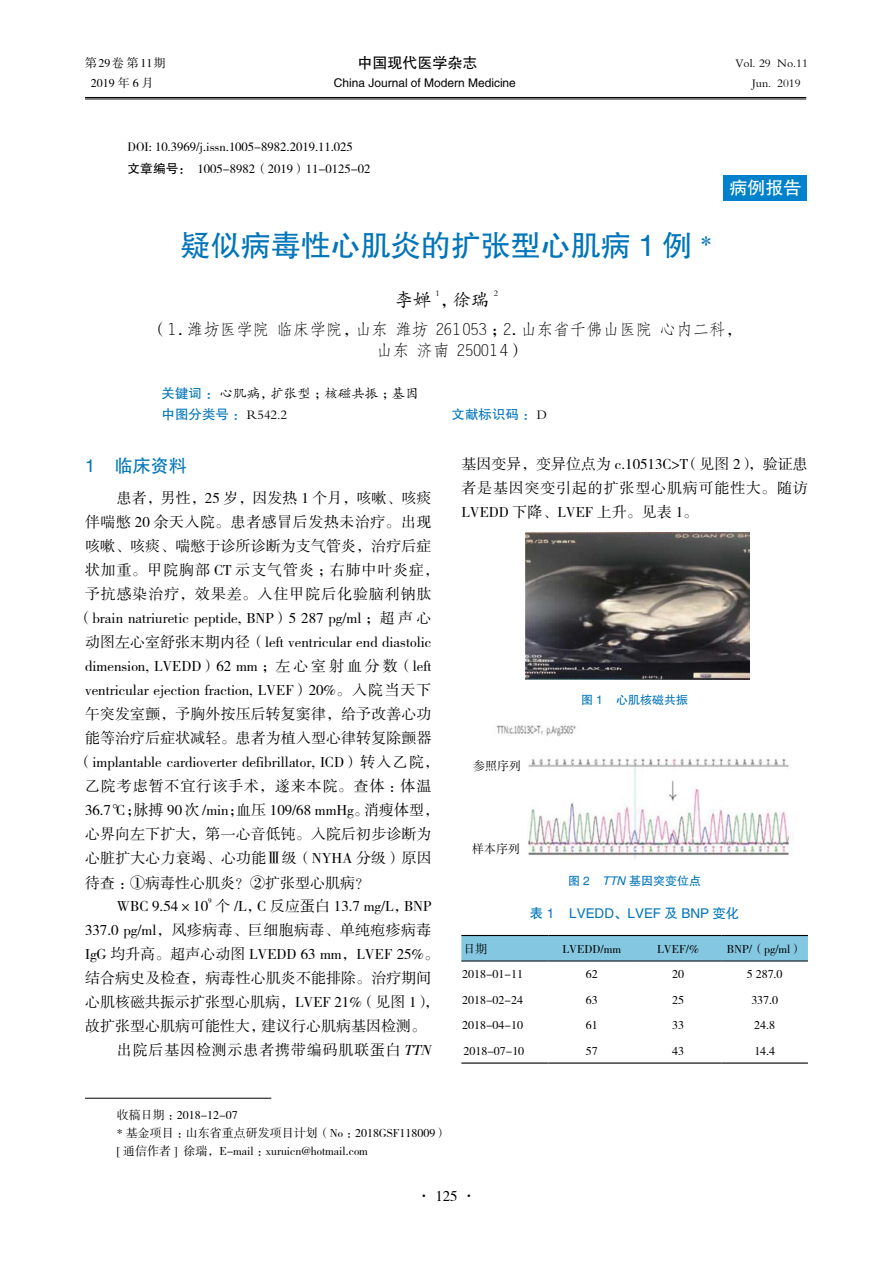
<style>
.page{position:relative;width:893px;height:1263px;background:#fff}
.page>*{position:absolute;margin:0;border:0;box-sizing:border-box;transform-origin:0 0}
.t1{font:30px "FZHTK GBK1 0";color:#0075b9}
.t2{font:18px "FZKTK GBK1 0";color:#000}
.t3{font:18px "FZHTK GBK1 0";color:#0075b9}
.t4{font:18px "FZHTK GBK1 0";color:#fff}
.t5{font:16.5px/21px "FZFSK GBK1 0";color:#000;text-align:center}
.t6{font:15px/24px "FZSSK GBK1 0";color:#000;text-align:justify}
.t7{font:15px "FZSSK GBK1 0";letter-spacing:.055em;color:#000}
.t8{font:15px "FZSSK GBK1 0";letter-spacing:.06em;color:#000}
.t9{font:15px "FZSSK GBK1 0";letter-spacing:.025em;color:#000}
.t10{font:15px "FZSSK GBK1 0";letter-spacing:.035em;color:#000}
.t11{font:15px "FZHTK GBK1 0";color:#000}
.t12{font:13.5px "FZHTK GBK1 0";color:#0075b9}
.t13{font:13.5px "FZKTK GBK1 0";color:#000}
.t14{font:12.75px/22px "FZSSK GBK1 0";color:#000}
.t15{font:12px/18px "FZSSK GBK1 0";color:#000}
.t16{font:12px "FZHTK GBK1 0";color:#000}
.t17{font:12px "FZKTK GBK1 0";color:#000}
.t18{font:12px "FZHTK GBK1 0";color:#0075b9}
.t19{font:12px "FZSSK GBK1 0";letter-spacing:.125em;color:#000}
.t20{font:8.7px "FZKTK GBK1 0";color:#000}
.t21{font:7.2px "FZSSK GBK1 0";color:#000}
.s1{font-family:"FZHTK GBK1 0"}
.s2{font-family:"Times New Roman";font-size:24px}
.s3{font-family:"FZHTK GBK1 0";color:#0075b9}
.s4{font-family:"FZKTK GBK1 0";color:#000}
.s5{font-style:italic}
</style>
<div class="page">
<hr style="left:85px;top:97px;width:721px;height:1px;background:#000">
<hr style="left:85px;top:99px;width:721px;height:1px;background:#000">
<hr style="left:85px;top:1098px;width:186px;height:1px;background:#000">
<svg style="left:461px;top:936px;width:347px;height:25px;background:#80c2db"></svg>
<hr style="left:461px;top:935px;width:88px;height:1px;background:#000">
<hr style="left:549px;top:935px;width:86px;height:1px;background:#000">
<hr style="left:635px;top:935px;width:86px;height:1px;background:#000">
<hr style="left:721px;top:935px;width:87px;height:1px;background:#000">
<hr style="left:461px;top:961px;width:88px;height:1px;background:#000">
<hr style="left:549px;top:961px;width:86px;height:1px;background:#000">
<hr style="left:635px;top:961px;width:86px;height:1px;background:#000">
<hr style="left:721px;top:961px;width:87px;height:1px;background:#000">
<hr style="left:461px;top:1062px;width:88px;height:2px;background:#000">
<hr style="left:549px;top:1062px;width:86px;height:2px;background:#000">
<hr style="left:635px;top:1062px;width:86px;height:2px;background:#000">
<hr style="left:721px;top:1062px;width:87px;height:2px;background:#000">
<img style="left:526px;top:532px;width:224px;height:148px">
<div style="left:723px;top:175px;width:84px;height:25px;background:#0081cc"></div>
<img style="left:496px;top:725px;width:295px;height:134px">
<p class="t19" style="left:85px;top:57px;width:82px">第29卷第11期</p>
<p class="t11" style="left:357px;top:55px;width:122px">中国现代医学杂志</p>
<p class="t17" style="left:735px;top:57px;width:74px">Vol. 29 No.11</p>
<p class="t15" style="left:91px;top:74px;width:64px">2019 年 6 月</p>
<p class="t16" style="left:334px;top:76px;width:184px">China Journal of Modern Medicine</p>
<p class="t17" style="left:752px;top:76px;width:50px">Jun. 2019</p>
<p class="t14" style="left:128px;top:137px;width:244px">DOI: 10.3969/j.issn.1005-8982.2019.11.025<br><span class="s1">文章编号：</span> 1005-8982（2019）11-0125-02</p>
<p class="t4" style="left:729px;top:178px;width:73px">病例报告</p>
<h1 class="t1" style="left:181px;top:229px;width:533px">疑似病毒性心肌炎的扩张型心肌病 1 例 <span class="s2">*</span></h1>
<p class="t2" style="left:395px;top:290px;width:37px">李婵</p>
<p class="t20" style="left:435px;top:289px;width:6px">1</p>
<p class="t2" style="left:440px;top:290px;width:51px">，徐瑞</p>
<p class="t20" style="left:494px;top:289px;width:6px">2</p>
<p class="t5" style="left:151px;top:319px;width:593px">（1. 潍坊医学院 临床学院，山东 潍坊 261053 ；2. 山东省千佛山医院 心内二科，山东 济南 250014）</p>
<p class="t13" style="left:162px;top:386px;width:259px"><span class="s3">关键词：</span>心肌病，扩张型；核磁共振；基因</p>
<p class="t12" style="left:162px;top:407px;width:127px">中图分类号：<span class="s4">R542.2</span></p>
<p class="t12" style="left:452px;top:407px;width:97px">文献标识码：<span class="s4">D</span></p>
<p class="t3" style="left:85px;top:456px;width:103px">1 临床资料</p>
<p class="t6" style="left:117px;top:487px;width:316px">患者，男性，25 岁，因发热 1 个月，咳嗽、咳痰</p>
<p class="t10" style="left:85px;top:514px;width:348px">伴喘憋 20 余天入院。患者感冒后发热未治疗。出现</p>
<p class="t6" style="left:85px;top:535px;width:348px">咳嗽、咳痰、喘憋于诊所诊断为支气管炎，治疗后症</p>
<p class="t7" style="left:85px;top:562px;width:356px">状加重。甲院胸部 CT 示支气管炎；右肺中叶炎症，</p>
<p class="t8" style="left:85px;top:586px;width:348px">予抗感染治疗，效果差。入住甲院后化验脑利钠肽</p>
<p class="t6" style="left:78px;top:607px;width:356px">（brain natriuretic peptide, BNP）5 287 pg/ml ；超声心</p>
<p class="t6" style="left:85px;top:631px;width:348px">动图左心室舒张末期内径（left ventricular end diastolic</p>
<p class="t6" style="left:85px;top:655px;width:348px">dimension, LVEDD）62 mm ；左心室射血分数（left</p>
<p class="t6" style="left:85px;top:679px;width:348px">ventricular ejection fraction, LVEF）20%。入院当天下</p>
<p class="t6" style="left:85px;top:703px;width:348px">午突发室颤，予胸外按压后转复窦律，给予改善心功</p>
<p class="t6" style="left:85px;top:727px;width:348px">能等治疗后症状减轻。患者为植入型心律转复除颤器</p>
<p class="t6" style="left:78px;top:751px;width:363px">（implantable cardioverter defibrillator, ICD）转入乙院，</p>
<p class="t8" style="left:85px;top:778px;width:348px">乙院考虑暂不宜行该手术，遂来本院。查体：体温</p>
<p class="t6" style="left:85px;top:799px;width:356px">36.7℃；脉搏 90 次 /min；血压 109/68 mmHg。消瘦体型，</p>
<p class="t6" style="left:85px;top:823px;width:348px">心界向左下扩大，第一心音低钝。入院后初步诊断为</p>
<p class="t6" style="left:85px;top:847px;width:348px">心脏扩大心力衰竭、心功能Ⅲ级（NYHA 分级）原因</p>
<p class="t6" style="left:85px;top:871px;width:286px">待查：①病毒性心肌炎？②扩张型心肌病？</p>
<p class="t6" style="left:117px;top:895px;width:93px">WBC 9.54×10</p>
<p class="t21" style="left:208px;top:897px;width:5px">9</p>
<p class="t6" style="left:215px;top:895px;width:218px">个 /L，C 反应蛋白 13.7 mg/L，BNP</p>
<p class="t9" style="left:85px;top:922px;width:348px">337.0 pg/ml，风疹病毒、巨细胞病毒、单纯疱疹病毒</p>
<p class="t6" style="left:85px;top:943px;width:356px">IgG 均升高。超声心动图 LVEDD 63 mm，LVEF 25%。</p>
<p class="t6" style="left:85px;top:967px;width:348px">结合病史及检查，病毒性心肌炎不能排除。治疗期间</p>
<p class="t6" style="left:85px;top:991px;width:356px">心肌核磁共振示扩张型心肌病，LVEF 21%（见图 1），</p>
<p class="t6" style="left:85px;top:1015px;width:343px">故扩张型心肌病可能性大，建议行心肌病基因检测。</p>
<p class="t7" style="left:117px;top:1042px;width:319px">出院后基因检测示患者携带编码肌联蛋白 <span class="s5">TTN</span></p>
<p class="t6" style="left:461px;top:453px;width:348px">基因变异，变异位点为 c.10513C&gt;T（见图 2），验证患者是基因突变引起的扩张型心肌病可能性大。随访LVEDD 下降、LVEF 上升。见表 1。</p>
<p class="t18" style="left:581px;top:693px;width:108px">图 1 心肌核磁共振</p>
<p class="t15" style="left:473px;top:758px;width:49px">参照序列</p>
<p class="t15" style="left:472px;top:840px;width:49px">样本序列</p>
<p class="t18" style="left:568px;top:874px;width:135px">图 2 <span class="s5">TTN</span>基因突变位点</p>
<p class="t12" style="left:530px;top:906px;width:211px">表 1 LVEDD、LVEF 及 BNP 变化</p>
<p class="t15" style="left:463px;top:940px;width:25px">日期</p>
<p class="t15" style="left:563px;top:940px;width:60px">LVEDD/mm</p>
<p class="t15" style="left:657px;top:940px;width:43px">LVEF/%</p>
<p class="t15" style="left:727px;top:940px;width:77px">BNP/（pg/ml）</p>
<p class="t15" style="left:462px;top:966px;width:62px">2018-01-11</p>
<p class="t15" style="left:586px;top:966px;width:13px">62</p>
<p class="t15" style="left:672px;top:966px;width:13px">20</p>
<p class="t15" style="left:747px;top:966px;width:37px">5 287.0</p>
<p class="t15" style="left:462px;top:991px;width:62px">2018-02-24</p>
<p class="t15" style="left:586px;top:991px;width:13px">63</p>
<p class="t15" style="left:672px;top:991px;width:13px">25</p>
<p class="t15" style="left:751px;top:991px;width:28px">337.0</p>
<p class="t15" style="left:462px;top:1017px;width:62px">2018-04-10</p>
<p class="t15" style="left:586px;top:1017px;width:13px">61</p>
<p class="t15" style="left:672px;top:1017px;width:13px">33</p>
<p class="t15" style="left:754px;top:1017px;width:22px">24.8</p>
<p class="t15" style="left:463px;top:1042px;width:62px">2018-07-10</p>
<p class="t15" style="left:586px;top:1042px;width:13px">57</p>
<p class="t15" style="left:672px;top:1042px;width:13px">43</p>
<p class="t15" style="left:754px;top:1042px;width:22px">14.4</p>
<p class="t15" style="left:117px;top:1106px;width:332px">收稿日期：2018-12-07<br>* 基金项目：山东省重点研发项目计划（No ：2018GSF118009）[ 通信作者 ] 徐瑞，E-mail ：xuruicn@hotmail.com</p>
<p class="t6" style="left:417px;top:1184px;width:61px">· 125 ·</p>
</div>
